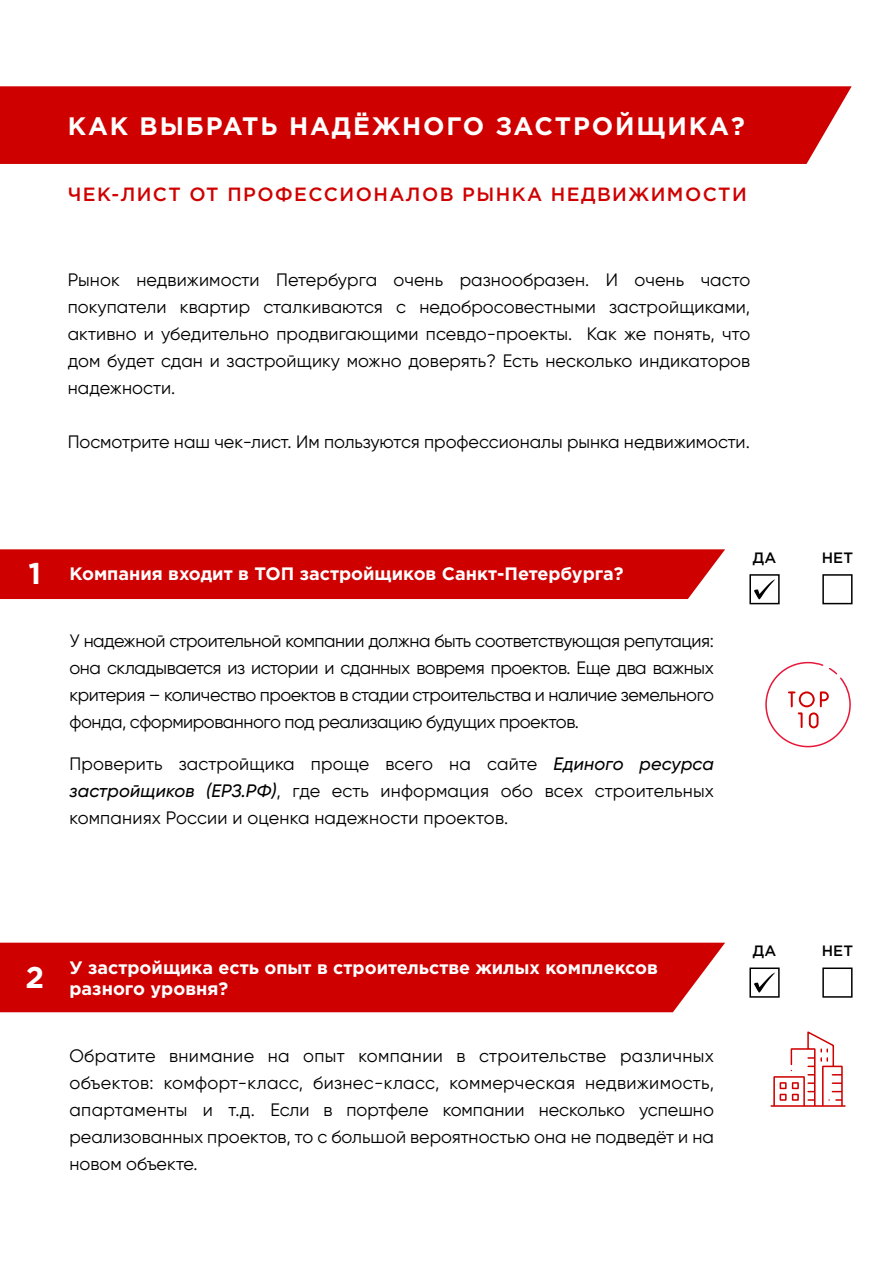
<style>
.page{position:relative;width:893px;height:1263px;background:#fff}
.page>*{position:absolute;margin:0;border:0;box-sizing:border-box;transform-origin:0 0}
.t1{font:700 25.2px "Gotham Pro";letter-spacing:.075em;color:#fff}
.t2{font:500 19.2px "Gotham Pro";letter-spacing:.075em;color:#cf0000}
.t3{font:18px/27px "Gilroy";color:#000;text-align:justify}
.t4{font:700 18px/21.6px "Gotham Pro";color:#fff}
.t5{font:500 15px "Gotham Pro";color:#000}
.s1{font-size:30px}
.s2{font-weight:500;font-style:italic}
</style>
<div class="page">
<div style="left:0;top:549px;width:725px;height:50px;background:#cf0000"></div>
<div style="left:749px;top:574px;width:31px;height:30px;background:#fff;border:2px solid #000"></div>
<div style="left:822px;top:574px;width:30px;height:30px;background:#fff;border:2px solid #000"></div>
<div style="left:0;top:943px;width:725px;height:69px;background:#cf0000"></div>
<div style="left:749px;top:967px;width:31px;height:31px;background:#fff;border:2px solid #000"></div>
<div style="left:822px;top:967px;width:30px;height:31px;background:#fff;border:2px solid #000"></div>
<svg style="left:765px;top:661px;width:86px;height:87px"></svg>
<svg style="left:770px;top:1031px;width:76px;height:76px"></svg>
<div style="left:0;top:86px;width:852px;height:78px;background:#cf0000"></div>
<svg style="left:754px;top:579px;width:21px;height:20px"></svg>
<svg style="left:754px;top:972px;width:21px;height:20px"></svg>
<h1 class="t1" style="left:68px;top:111px;width:679px">КАК ВЫБРАТЬ НАДЁЖНОГО ЗАСТРОЙЩИКА?</h1>
<p class="t2" style="left:68px;top:184px;width:681px">ЧЕК-ЛИСТ ОТ ПРОФЕССИОНАЛОВ РЫНКА НЕДВИЖИМОСТИ</p>
<p class="t3" style="left:68px;top:266px;width:684px">Рынок недвижимости Петербурга очень разнообразен. И очень часто покупатели квартир сталкиваются с недобросовестными застройщиками, активно и убедительно продвигающими псевдо-проекты. Как же понять, что дом будет сдан и застройщику можно доверять? Есть несколько индикаторов надежности.</p>
<p class="t3" style="left:68px;top:428px;width:684px">Посмотрите наш чек-лист. Им пользуются профессионалы рынка недвижимости.</p>
<p class="t4" style="left:29px;top:563px;width:596px"><span class="s1">1</span> Компания входит в ТОП застройщиков Санкт-Петербурга?</p>
<p class="t3" style="left:70px;top:627px;width:646px">У надежной строительной компании должна быть соответствующая репутация: она складывается из истории и сданных вовремя проектов. Еще два важных критерия – количество проектов в стадии строительства и наличие земельного фонда, сформированного под реализацию будущих проектов.</p>
<p class="t3" style="left:70px;top:750px;width:646px">Проверить застройщика проще всего на сайте <span class="s2">Единого ресурса застройщиков (ЕРЗ.РФ)</span>, где есть информация обо всех строительных компаниях России и оценка надежности проектов.</p>
<p class="t5" style="left:753px;top:549px;width:25px">ДА</p>
<p class="t5" style="left:822px;top:549px;width:33px">НЕТ</p>
<p class="t4" style="left:25px;top:956px;width:634px;text-indent:44px">У застройщика есть опыт в строительстве жилых комплексов<br><sup>2</sup> разного уровня?</p>
<p class="t3" style="left:69px;top:1041px;width:646px">Обратите внимание на опыт компании в строительстве различных объектов: комфорт-класс, бизнес-класс, коммерческая недвижимость, апартаменты и т.д. Если в портфеле компании несколько успешно реализованных проектов, то с большой вероятностью она не подведёт и на новом объекте.</p>
<p class="t5" style="left:753px;top:942px;width:25px">ДА</p>
<p class="t5" style="left:822px;top:942px;width:33px">НЕТ</p>
</div>
